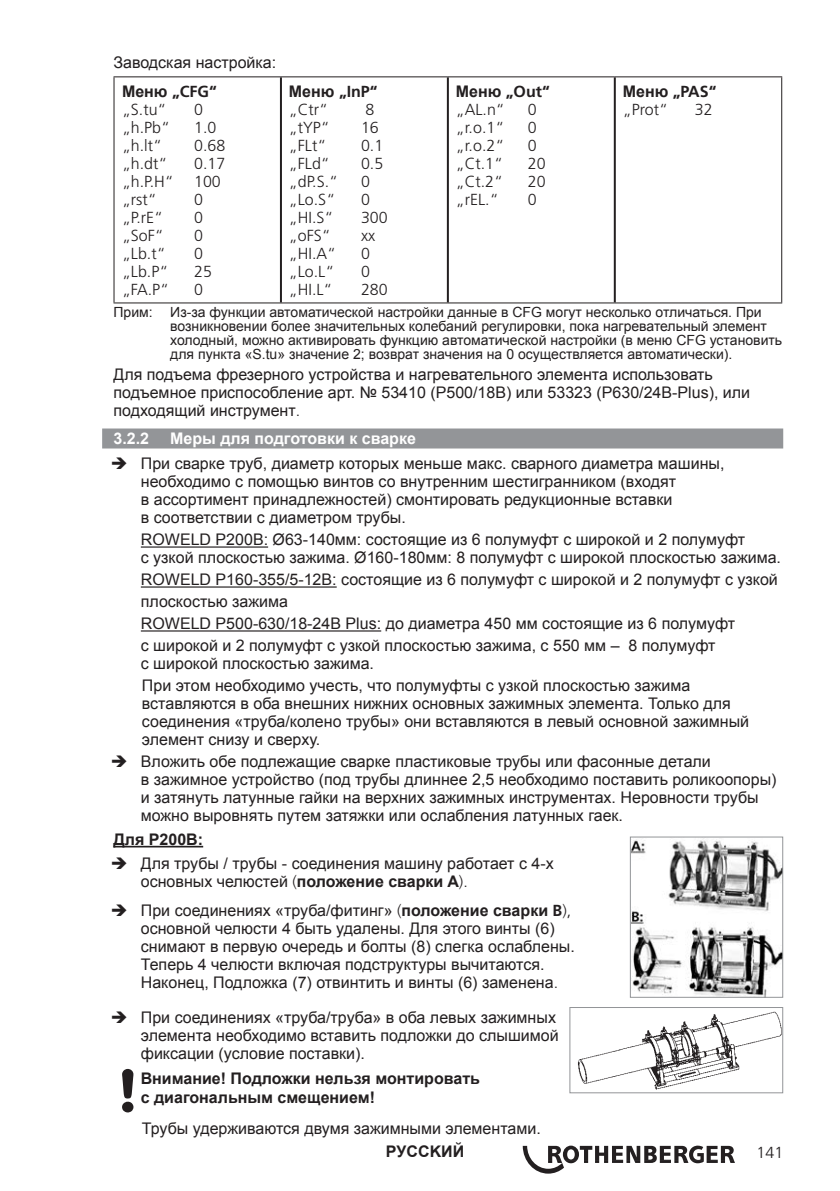
<style>
.page{position:relative;width:840px;height:1191px;background:#fff}
.page>*{position:absolute;margin:0;border:0;box-sizing:border-box;transform-origin:0 0}
.t1{font:16px/18px "Arial";color:#231f20}
.t2{font:300 16px/18px "Frutiger LT";color:#231f20}
.t3{font:700 16px/19.2px "Arial";color:#231f20}
.t4{font:700 16px "Arial";color:#fff}
.t5{font:700 16px/18px "Frutiger LT";color:#231f20}
.t6{font:14px/14px "Arial";color:#231f20}
.s1{font-family:"Arial";font-weight:700}
.s2{font-weight:700}
.s3{font-family:"Arial"}
.s4{font-weight:300}
.s5{font-family:"Frutiger LT";font-weight:300}
.s6{font-family:"Frutiger LT";font-weight:700}
</style>
<div class="page">
<svg style="left:522px;top:1145px;width:212px;height:28px"></svg>
<div style="left:102px;top:428px;width:680px;height:20px;background:#939598"></div>
<hr style="left:141px;top:546px;width:127px;height:1px;background:#231f20">
<hr style="left:141px;top:586px;width:195px;height:1px;background:#231f20">
<hr style="left:141px;top:630px;width:240px;height:1px;background:#231f20">
<hr style="left:113px;top:845px;width:90px;height:2px;background:#231f20">
<hr style="left:280px;top:77px;width:2px;height:225px;background:#231f20">
<hr style="left:446px;top:77px;width:2px;height:225px;background:#231f20">
<hr style="left:613px;top:77px;width:2px;height:225px;background:#231f20">
<hr style="left:113px;top:76px;width:168px;height:1px;background:#231f20">
<hr style="left:113px;top:77px;width:1px;height:225px;background:#231f20">
<hr style="left:281px;top:76px;width:166px;height:1px;background:#231f20">
<hr style="left:447px;top:76px;width:167px;height:1px;background:#231f20">
<hr style="left:614px;top:76px;width:167px;height:1px;background:#231f20">
<hr style="left:780px;top:77px;width:1px;height:225px;background:#231f20">
<hr style="left:113px;top:302px;width:168px;height:1px;background:#231f20">
<hr style="left:281px;top:302px;width:166px;height:1px;background:#231f20">
<hr style="left:447px;top:302px;width:167px;height:1px;background:#231f20">
<hr style="left:614px;top:302px;width:167px;height:1px;background:#231f20">
<img style="left:631px;top:838px;width:149px;height:157px">
<div style="left:629px;top:836px;width:153px;height:161px;border:1px solid #939598"></div>
<svg style="left:122px;top:1069px;width:11px;height:43px"></svg>
<img style="left:578px;top:1011px;width:202px;height:78px">
<div style="left:569px;top:1007px;width:213px;height:86px;border:1px solid #939598"></div>
<p class="t1" style="left:113px;top:54px;width:164px">Заводская настройка:</p>
<p class="t2" style="left:122px;top:83px;width:96px"><span class="s1">Меню</span> <span class="s2">„CFG“ </span>„S.tu“</p>
<p class="t2" style="left:194px;top:101px;width:10px">0</p>
<p class="t2" style="left:122px;top:119px;width:50px">„h.Pb“</p>
<p class="t2" style="left:194px;top:119px;width:24px">1.0</p>
<p class="t2" style="left:122px;top:137px;width:42px">„h.lt“</p>
<p class="t2" style="left:194px;top:137px;width:33px">0.68</p>
<p class="t2" style="left:122px;top:155px;width:47px">„h.dt“</p>
<p class="t2" style="left:194px;top:155px;width:33px">0.17</p>
<p class="t2" style="left:122px;top:173px;width:53px">„h.P.H“</p>
<p class="t2" style="left:194px;top:173px;width:28px">100</p>
<p class="t2" style="left:122px;top:191px;width:36px">„rst“</p>
<p class="t2" style="left:194px;top:191px;width:10px">0</p>
<p class="t2" style="left:122px;top:209px;width:43px">„P.rE“</p>
<p class="t2" style="left:194px;top:209px;width:10px">0</p>
<p class="t2" style="left:122px;top:227px;width:43px">„SoF“</p>
<p class="t2" style="left:194px;top:227px;width:10px">0</p>
<p class="t2" style="left:122px;top:245px;width:45px">„Lb.t“</p>
<p class="t2" style="left:194px;top:245px;width:10px">0</p>
<p class="t2" style="left:122px;top:263px;width:48px">„Lb.P“</p>
<p class="t2" style="left:194px;top:263px;width:19px">25</p>
<p class="t2" style="left:122px;top:281px;width:49px">„FA.P“</p>
<p class="t2" style="left:194px;top:281px;width:10px">0</p>
<p class="t5" style="left:289px;top:82px;width:90px"><span class="s3">Меню</span> „InP“ <span class="s4">„Ctr“</span></p>
<p class="t2" style="left:365px;top:101px;width:10px">8</p>
<p class="t2" style="left:289px;top:119px;width:42px">„tYP“</p>
<p class="t2" style="left:361px;top:119px;width:19px">16</p>
<p class="t2" style="left:289px;top:137px;width:39px">„FLt“</p>
<p class="t2" style="left:361px;top:137px;width:24px">0.1</p>
<p class="t2" style="left:289px;top:155px;width:42px">„FLd“</p>
<p class="t2" style="left:361px;top:155px;width:24px">0.5</p>
<p class="t2" style="left:289px;top:173px;width:51px">„dP.S.“</p>
<p class="t2" style="left:361px;top:173px;width:10px">0</p>
<p class="t2" style="left:289px;top:191px;width:48px">„Lo.S“</p>
<p class="t2" style="left:361px;top:191px;width:10px">0</p>
<p class="t2" style="left:289px;top:209px;width:46px">„HI.S“</p>
<p class="t2" style="left:361px;top:209px;width:28px">300</p>
<p class="t2" style="left:289px;top:227px;width:43px">„oFS“</p>
<p class="t2" style="left:361px;top:227px;width:16px">xx</p>
<p class="t2" style="left:289px;top:245px;width:49px">„HI.A“</p>
<p class="t2" style="left:361px;top:245px;width:10px">0</p>
<p class="t2" style="left:289px;top:263px;width:47px">„Lo.L“</p>
<p class="t2" style="left:361px;top:263px;width:10px">0</p>
<p class="t2" style="left:289px;top:281px;width:45px">„HI.L“</p>
<p class="t2" style="left:361px;top:281px;width:28px">280</p>
<p class="t2" style="left:455px;top:83px;width:95px"><span class="s1">Меню</span> <span class="s2">„Out“ </span>„AL.n“</p>
<p class="t2" style="left:527px;top:101px;width:10px">0</p>
<p class="t2" style="left:455px;top:119px;width:50px">„r.o.1“</p>
<p class="t2" style="left:527px;top:119px;width:10px">0</p>
<p class="t2" style="left:455px;top:137px;width:50px">„r.o.2“</p>
<p class="t2" style="left:527px;top:137px;width:10px">0</p>
<p class="t2" style="left:455px;top:155px;width:49px">„Ct.1“</p>
<p class="t2" style="left:527px;top:155px;width:19px">20</p>
<p class="t2" style="left:455px;top:173px;width:49px">„Ct.2“</p>
<p class="t2" style="left:527px;top:173px;width:19px">20</p>
<p class="t2" style="left:455px;top:191px;width:44px">„rEL.“</p>
<p class="t2" style="left:527px;top:191px;width:10px">0</p>
<p class="t2" style="left:622px;top:83px;width:95px"><span class="s1">Меню</span> <span class="s2">„PAS“ </span>„Prot“</p>
<p class="t2" style="left:694px;top:101px;width:19px">32</p>
<p class="t6" style="left:113px;top:306px;width:41px">Прим:</p>
<p class="t6" style="left:170px;top:306px;width:613px">Из-за функции автоматической настройки данные в CFG могут несколько отличаться. При возникновении более значительных колебаний регулировки, пока нагревательный элемент холодный, можно активировать функцию автоматической настройки (в меню CFG установить для пункта «S.tu» значение 2; возврат значения на 0 осуществляется автоматически).</p>
<p class="t1" style="left:113px;top:366px;width:637px">Для подъема фрезерного устройства и нагревательного элемента использовать подъемное приспособление арт. № 53410 (P500/18B) или 53323 (P630/24B-Plus), или подходящий инструмент<span class="s5">.</span></p>
<p class="t4" style="left:113px;top:428px;width:37px">3.2.2</p>
<p class="t4" style="left:170px;top:428px;width:247px">Меры для подготовки к сварке</p>
<p class="t1" style="left:141px;top:455px;width:584px">При сварке труб, диаметр которых меньше макс. сварного диаметра машины, необходимо с помощью винтов со внутренним шестигранником (входят<br>в ассортимент принадлежностей) смонтировать редукционные вставки<br>в соответствии с диаметром трубы.</p>
<p class="t1" style="left:141px;top:531px;width:641px">ROWELD P200B: Ø63-140мм: состоящие из 6 полумуфт с широкой и 2 полумуфт<br>с узкой плоскостью зажима. Ø160-180мм: 8 полумуфт с широкой плоскостью зажима.</p>
<p class="t1" style="left:141px;top:569px;width:638px;line-height:22px">ROWELD P160-355/5-12B: состоящие из 6 полумуфт с широкой и 2 полумуфт с узкой плоскостью зажима<br>ROWELD P500-630/18-24B Plus: до диаметра 450 мм состоящие из 6 полумуфт<br>с широкой и 2 полумуфт с узкой плоскостью зажима, с 550 мм – 8 полумуфт</p>
<p class="t1" style="left:141px;top:653px;width:550px;line-height:22px">с широкой плоскостью зажима.<br>При этом необходимо учесть, что полумуфты с узкой плоскостью зажима</p>
<p class="t1" style="left:142px;top:695px;width:608px">вставляются в оба внешних нижних основных зажимных элемента. Только для соединения «труба/колено трубы» они вставляются в левый основной зажимный элемент снизу и сверху.</p>
<p class="t1" style="left:141px;top:753px;width:637px">Вложить обе подлежащие сварке пластиковые трубы или фасонные детали<br>в зажимное устройство (под трубы длиннее 2,5 необходимо поставить роликоопоры) и затянуть латунные гайки на верхних зажимных инструментах. Неровности трубы можно выровнять путем затяжки или ослабления латунных гаек.</p>
<p class="t3" style="left:113px;top:830px;width:91px">Для P200B:</p>
<p class="t1" style="left:141px;top:854px;width:414px">Для трубы / трубы - соединения машину работает с 4-х основных челюстей <span class="s5">(</span><span class="s2">положение сварки A</span><span class="s5">).</span></p>
<p class="t1" style="left:141px;top:901px;width:435px">При соединениях «труба/фитинг» <span class="s5">(</span><span class="s2">положение сварки</span> <span class="s6">B</span><span class="s5">), </span>основной челюсти 4 быть удалены. Для этого винты (6) снимают в первую очередь и болты (8) слегка ослаблены.<br>Теперь 4 челюсти включая подструктуры вычитаются.<br>Наконец, Подложка (7) отвинтить и винты (6) заменена<span class="s5">.</span></p>
<p class="t1" style="left:141px;top:1008px;width:419px">При соединениях «труба/труба» в оба левых зажимных элемента необходимо вставить подложки до слышимой фиксации (условие поставки).</p>
<p class="t3" style="left:141px;top:1069px;width:340px">Внимание! Подложки нельзя монтировать с диагональным смещением!</p>
<p class="t1" style="left:142px;top:1119px;width:400px">Трубы удерживаются двумя зажимными элементами.</p>
<p class="t3" style="left:386px;top:1142px;width:80px">PУCCKИЙ</p>
<p class="t2" style="left:756px;top:1143px;width:28px">141</p>
</div>
